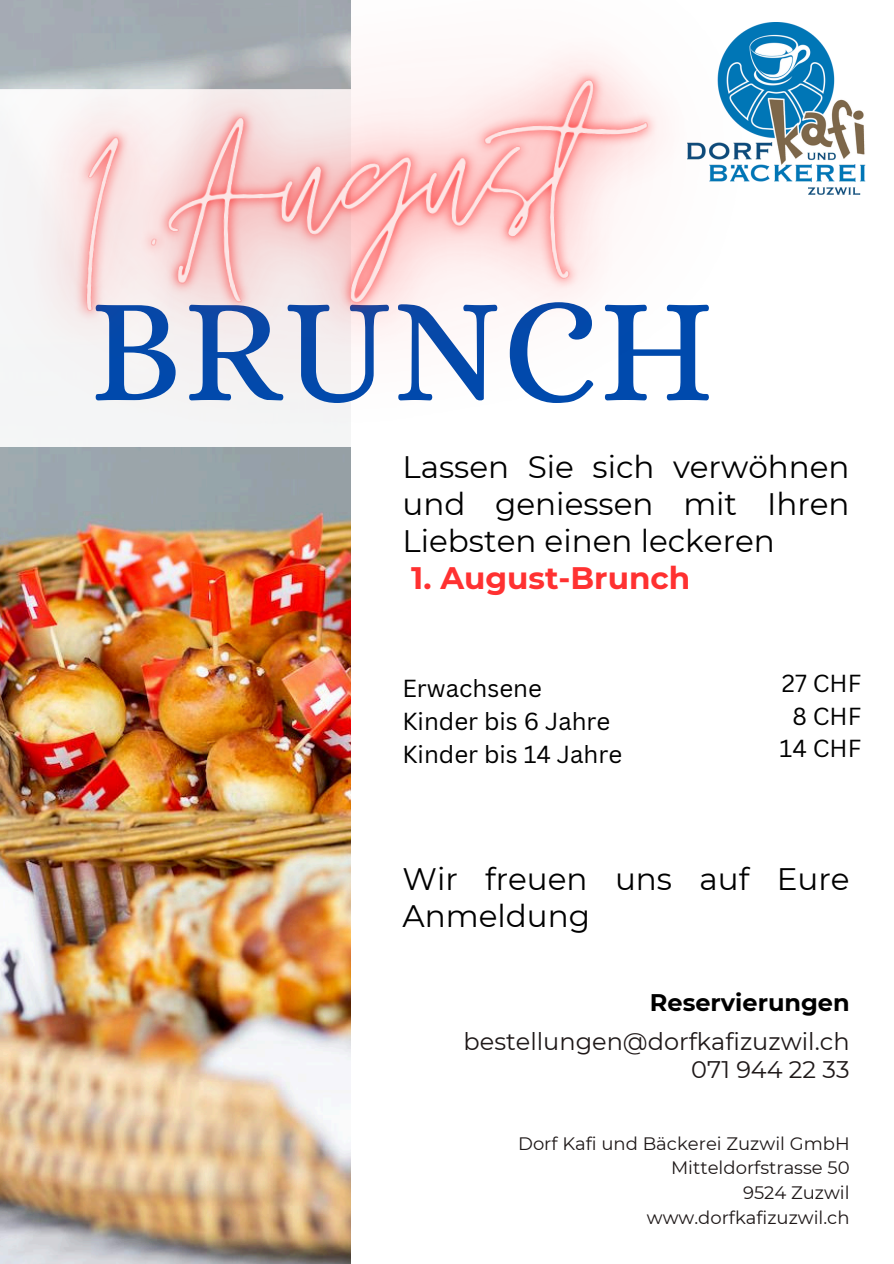
<style>
.page{position:relative;width:894px;height:1264px;background:#fff}
.page>*{position:absolute;margin:0;border:0;box-sizing:border-box;transform-origin:0 0}
.t1{font:150.15px "Alice";color:#004aad}
.t2{font:31.05px/37.2px "Montserrat";color:#000;text-align:justify}
.t3{font:700 31.05px "Montserrat";color:#ff3131}
.t4{font:24px/32.7px "Canva Sans";color:#000}
.t5{font:24px/28.2px "Montserrat";color:#1e1818;text-align:right}
.t6{font:700 24px "Montserrat";color:#000}
.t7{font:18px/24.8px "Montserrat";color:#1e1818;text-align:right}
</style>
<div class="page">
<img style="left:1px;top:727px;width:349px;height:536px">
<img style="left:0;top:0;width:866px;height:727px">
<h2 class="t1" style="left:89px;top:263px;width:627px">BRUNCH</h2>
<h6 class="t2" style="left:402px;top:448px;width:448px">Lassen Sie sich verwöhnen und geniessen mit Ihren Liebsten einen leckeren</h6>
<h6 class="t3" style="left:411px;top:559px;width:280px">1. August-Brunch</h6>
<p class="t4" style="left:402px;top:671px;width:221px">Erwachsene<br>Kinder bis 6 Jahre<br>Kinder bis 14 Jahre</p>
<p class="t4" style="left:779px;top:666px;width:83px;text-align:center">27 CHF<br>8 CHF<br>14 CHF</p>
<p class="t2" style="left:402px;top:860px;width:448px">Wir freuen uns auf Eure<br>Anmeldung</p>
<h5 class="t6" style="left:649px;top:987px;width:201px">Reservierungen</h5>
<h3 class="t5" style="left:463px;top:1027px;width:387px">bestellungen@dorfkafizuzwil.ch<br>071 944 22 33</h3>
<h4 class="t7" style="left:518px;top:1130px;width:333px">Dorf Kafi und Bäckerei Zuzwil GmbH<br>Mitteldorfstrasse 50</h4>
<h6 class="t7" style="left:742px;top:1180px;width:108px">9524 Zuzwil</h6>
<h3 class="t7" style="left:646px;top:1205px;width:204px">www.dorfkafizuzwil.ch</h3>
</div>
